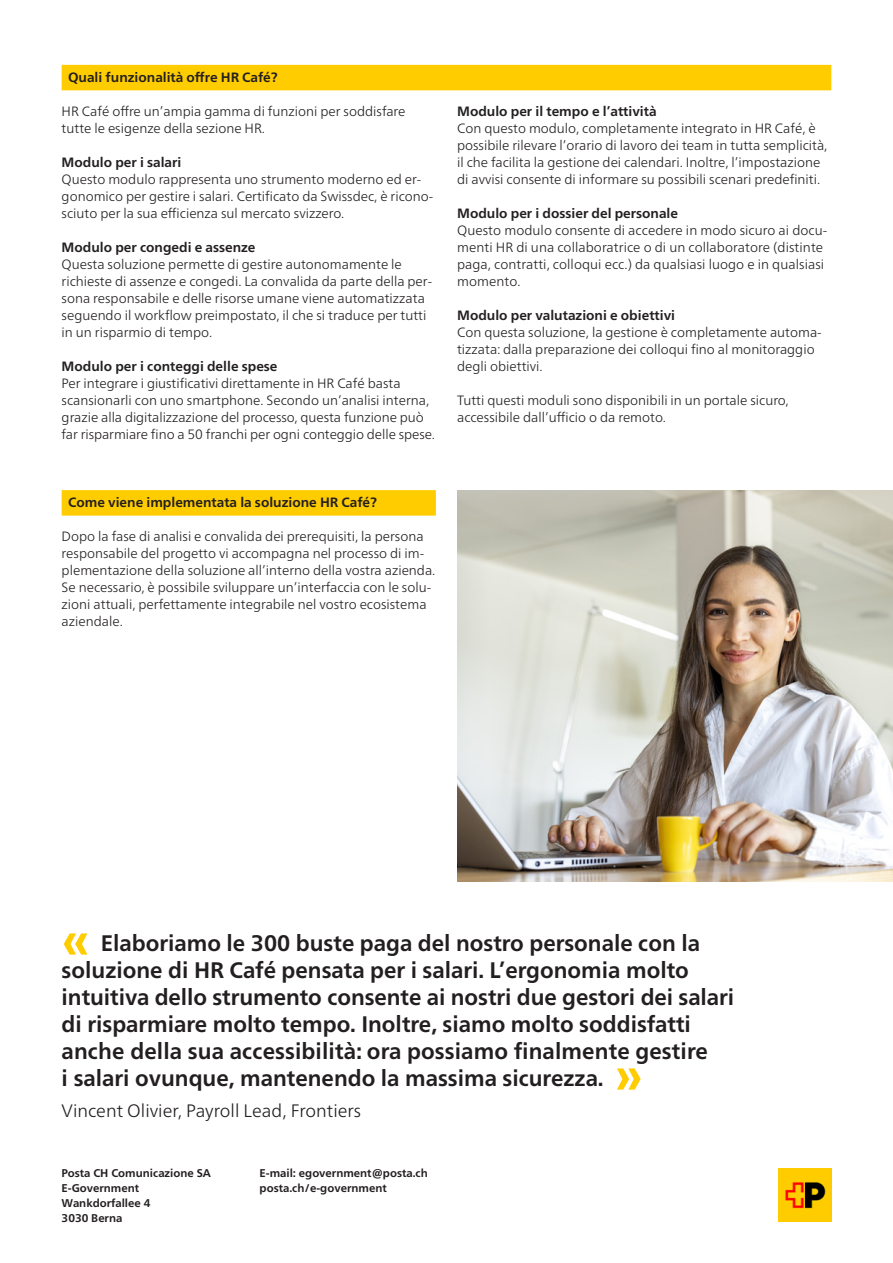
<style>
.page{position:relative;width:893px;height:1263px;background:#fff}
.page>*{position:absolute;margin:0;border:0;box-sizing:border-box;transform-origin:0 0}
.t1{font:700 52.5px "Frutiger Neue LT Pro";color:#fc0}
.t2{font:700 22.5px/27px "Frutiger Neue LT Pro";color:#231f20}
.t3{font:300 18px "Frutiger Neue LT Pro";color:#231f20}
.t4{font:300 13.5px/17px "Frutiger Neue LT Pro";color:#231f20}
.t5{font:700 13.5px "Frutiger Neue LT Pro";color:#231f20}
.t6{font:700 11.25px/14.9px "Frutiger Neue LT Pro";color:#231f20}
</style>
<div class="page">
<img style="left:457px;top:490px;width:436px;height:391px">
<div style="left:62px;top:65px;width:769px;height:25px;background:#fc0"></div>
<div style="left:62px;top:490px;width:374px;height:26px;background:#fc0"></div>
<img style="left:778px;top:1168px;width:53px;height:53px">
<p class="t5" style="left:68px;top:69px;width:211px">Quali funzionalità offre HR Café?</p>
<p class="t4" style="left:62px;top:103px;width:345px">HR Café offre un’ampia gamma di funzioni per soddisfare tutte le esigenze della sezione HR.</p>
<p class="t5" style="left:62px;top:154px;width:121px">Modulo per i salari</p>
<p class="t4" style="left:62px;top:171px;width:373px">Questo modulo rappresenta uno strumento moderno ed er&shy;gonomico per gestire i salari. Certificato da Swissdec, è ricono&shy;sciuto per la sua efficienza sul mercato svizzero.</p>
<p class="t5" style="left:62px;top:239px;width:195px">Modulo per congedi e assenze</p>
<p class="t4" style="left:62px;top:256px;width:372px">Questa soluzione permette di gestire autonomamente le richieste di assenze e congedi. La convalida da parte della per&shy;sona responsabile e delle risorse umane viene automatizzata seguendo il workflow preimpostato, il che si traduce per tutti in un risparmio di tempo.</p>
<p class="t5" style="left:62px;top:358px;width:217px">Modulo per i conteggi delle spese</p>
<p class="t4" style="left:62px;top:375px;width:375px">Per integrare i giustificativi direttamente in HR Café basta scansionarli con uno smartphone. Secondo un’analisi interna, grazie alla digitalizzazione del processo, questa funzione può far risparmiare fino a 50 franchi per ogni conteggio delle spese.</p>
<p class="t5" style="left:68px;top:494px;width:310px">Come viene implementata la soluzione HR Café?</p>
<p class="t4" style="left:62px;top:528px;width:375px">Dopo la fase di analisi e convalida dei prerequisiti, la persona responsabile del progetto vi accompagna nel processo di im&shy;plementazione della soluzione all’interno della vostra azienda.<br>Se necessario, è possibile sviluppare un’interfaccia con le solu&shy;zioni attuali, perfettamente integrabile nel vostro ecosistema aziendale.</p>
<p class="t5" style="left:457px;top:103px;width:201px">Modulo per il tempo e l’attività</p>
<p class="t4" style="left:457px;top:120px;width:372px">Con questo modulo, completamente integrato in HR Café, è possibile rilevare l’orario di lavoro dei team in tutta semplicità, il che facilita la gestione dei calendari. Inoltre, l’impostazione di avvisi consente di informare su possibili scenari predefiniti.</p>
<p class="t5" style="left:457px;top:205px;width:222px">Modulo per i dossier del personale</p>
<p class="t4" style="left:457px;top:222px;width:372px">Questo modulo consente di accedere in modo sicuro ai docu&shy;menti HR di una collaboratrice o di un collaboratore (distinte paga, contratti, colloqui ecc.) da qualsiasi luogo e in qualsiasi momento.</p>
<p class="t5" style="left:457px;top:307px;width:219px">Modulo per valutazioni e obiettivi</p>
<p class="t4" style="left:457px;top:324px;width:366px">Con questa soluzione, la gestione è completamente automa&shy;tizzata: dalla preparazione dei colloqui fino al monitoraggio degli obiettivi.</p>
<p class="t4" style="left:457px;top:392px;width:333px">Tutti questi moduli sono disponibili in un portale sicuro, accessibile dall’ufficio o da remoto.</p>
<h1 class="t1" style="left:62px;top:908px;width:30px">«</h1>
<p class="t2" style="left:62px;top:930px;width:674px;text-indent:39px">Elaboriamo le 300 buste paga del nostro personale con la soluzione di HR Café pensata per i salari. L’ergonomia molto intuitiva dello strumento consente ai nostri due gestori dei salari di risparmiare molto tempo. Inoltre, siamo molto soddisfatti anche della sua accessibilità: ora possiamo finalmente gestire<br>i salari ovunque, mantenendo la massima sicurezza.</p>
<h1 class="t1" style="left:614px;top:1043px;width:30px">»</h1>
<h3 class="t3" style="left:62px;top:1100px;width:301px">Vincent Olivier, Payroll Lead, Frontiers</h3>
<p class="t6" style="left:62px;top:1165px;width:151px">Posta CH Comunicazione SA<br>E-Government<br>Wankdorfallee 4<br>3030 Berna</p>
<p class="t6" style="left:260px;top:1165px;width:170px">E-mail: egovernment@posta.ch posta.ch/e-government</p>
</div>
